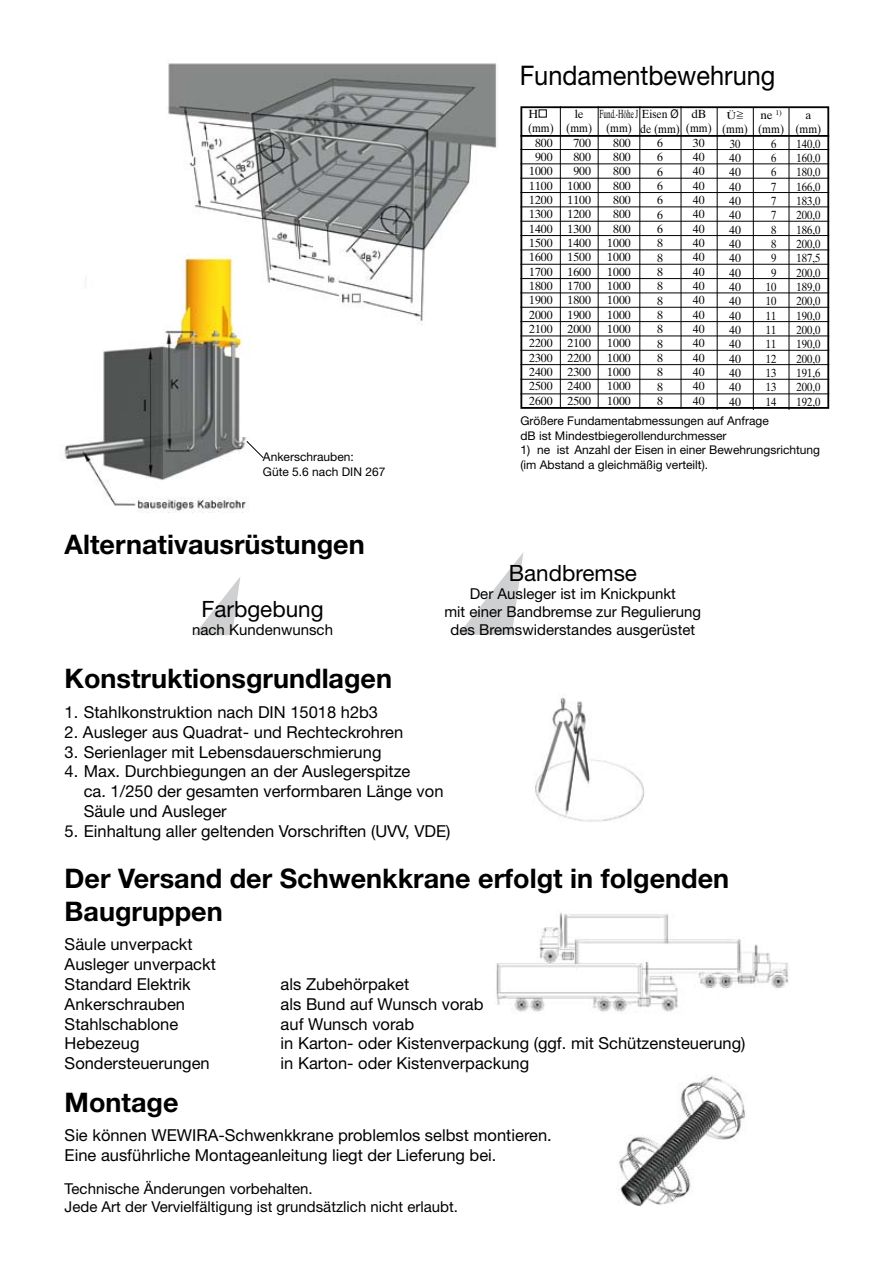
<style>
.page{position:relative;width:893px;height:1263px;background:#fff}
.page>*{position:absolute;margin:0;border:0;box-sizing:border-box;transform-origin:0 0}
.t1{font:700 27px/32.4px "Helvetica Neue";color:#000}
.t2{font:27px "Helvetica Neue";color:#000;scale:.94 1}
.t3{font:22.5px "Helvetica Neue";color:#000}
.t4{font:16.5px/19.8px "Helvetica Neue";color:#000}
.t5{font:15px/18px "Helvetica Neue";color:#000}
.t6{font:12px/14.4px "Helvetica Neue";color:#000}
.t7{font:11.85px/14.4px "Times Ten";color:#000;text-align:center}
.t8{font:11.85px/14.4px "Times Ten";color:#000;text-align:center;scale:.9 1}
.t9{font:11.85px "Times Ten";color:#000;scale:.55 1}
.t10{font:10.05px "Times Ten";color:#000;scale:1.18 1}
.s1{color:#fff}
.s2{font-family:"Helvetica Neue";font-size:12px}
</style>
<div class="page">
<img style="left:494px;top:913px;width:294px;height:99px">
<img style="left:618px;top:1074px;width:128px;height:132px">
<img style="left:535px;top:697px;width:110px;height:125px">
<svg style="left:194px;top:577px;width:46px;height:58px"></svg>
<svg style="left:458px;top:553px;width:65px;height:82px"></svg>
<img style="left:168px;top:63px;width:329px;height:262px">
<div style="left:539px;top:109px;width:8px;height:9px;border:1px solid #000"></div>
<div style="left:520px;top:106px;width:309px;height:303px;border:2px solid #000"></div>
<hr style="left:520px;top:135px;width:309px;height:2px;background:#000">
<hr style="left:520px;top:149px;width:309px;height:1px;background:#000">
<hr style="left:520px;top:164px;width:309px;height:1px;background:#000">
<hr style="left:520px;top:178px;width:309px;height:1px;background:#000">
<hr style="left:520px;top:192px;width:309px;height:1px;background:#000">
<hr style="left:520px;top:207px;width:309px;height:1px;background:#000">
<hr style="left:520px;top:221px;width:309px;height:1px;background:#000">
<hr style="left:520px;top:235px;width:309px;height:1px;background:#000">
<hr style="left:520px;top:250px;width:309px;height:1px;background:#000">
<hr style="left:520px;top:264px;width:309px;height:1px;background:#000">
<hr style="left:520px;top:278px;width:309px;height:1px;background:#000">
<hr style="left:520px;top:293px;width:309px;height:1px;background:#000">
<hr style="left:520px;top:307px;width:309px;height:1px;background:#000">
<hr style="left:520px;top:321px;width:309px;height:1px;background:#000">
<hr style="left:520px;top:336px;width:309px;height:1px;background:#000">
<hr style="left:520px;top:350px;width:309px;height:1px;background:#000">
<hr style="left:520px;top:364px;width:309px;height:1px;background:#000">
<hr style="left:520px;top:379px;width:309px;height:1px;background:#000">
<hr style="left:520px;top:394px;width:309px;height:1px;background:#000">
<hr style="left:560px;top:106px;width:1px;height:303px;background:#000">
<hr style="left:598px;top:106px;width:1px;height:303px;background:#000">
<hr style="left:640px;top:106px;width:1px;height:303px;background:#000">
<hr style="left:681px;top:106px;width:1px;height:303px;background:#000">
<hr style="left:717px;top:107px;width:1px;height:303px;background:#000">
<hr style="left:753px;top:107px;width:1px;height:303px;background:#000">
<hr style="left:789px;top:107px;width:1px;height:303px;background:#000">
<img style="left:64px;top:255px;width:189px;height:257px">
<svg style="left:246px;top:440px;width:18px;height:19px"></svg>
<h1 class="t2" style="left:520px;top:59px;width:274px">Fundamentbewehrung</h1>
<p class="t6" style="left:263px;top:450px;width:124px">Ankerschrauben:<br>Güte 5.6 nach DIN 267</p>
<h1 class="t1" style="left:65px;top:528px;width:302px">Alternativausrüstungen</h1>
<h2 class="t3" style="left:202px;top:596px;width:124px">Farbgebung</h2>
<p class="t5" style="left:192px;top:621px;width:142px">nach Kundenwunsch</p>
<p class="t7" style="left:528px;top:107px;width:27px">H <span class="s1">i </span>(mm)<br>800<br>900<br>1000<br>1100<br>1200<br>1300<br>1400<br>1500<br>1600<br>1700<br>1800<br>1900<br>2000<br>2100<br>2200<br>2300<br>2400<br>2500<br>2600</p>
<p class="t7" style="left:566px;top:107px;width:27px">le (mm)<br>700<br>800<br>900<br>1000<br>1100<br>1200<br>1300<br>1400<br>1500<br>1600<br>1700<br>1800<br>1900<br>2000<br>2100<br>2200<br>2300<br>2400<br>2500</p>
<p class="t9" style="left:599px;top:107px;width:145px">Fund.-Höhe J Eisen <span class="s2">Ø</span></p>
<p class="t7" style="left:686px;top:107px;width:27px">dB (mm)<br>30<br>40<br>40<br>40<br>40<br>40<br>40<br>40<br>40<br>40<br>40<br>40<br>40<br>40<br>40<br>40<br>40<br>40<br>40</p>
<p class="t10" style="left:727px;top:109px;width:16px">Ü=&gt;</p>
<p class="t8" style="left:606px;top:121px;width:30px">(mm)</p>
<p class="t7" style="left:613px;top:135px;width:19px">800</p>
<p class="t7" style="left:613px;top:150px;width:19px">800</p>
<p class="t7" style="left:613px;top:164px;width:19px">800</p>
<p class="t7" style="left:613px;top:178px;width:19px">800</p>
<p class="t7" style="left:613px;top:193px;width:19px">800</p>
<p class="t7" style="left:613px;top:207px;width:19px">800</p>
<p class="t7" style="left:613px;top:221px;width:19px">800</p>
<p class="t7" style="left:607px;top:236px;width:25px">1000</p>
<p class="t7" style="left:607px;top:250px;width:25px">1000</p>
<p class="t7" style="left:607px;top:264px;width:25px">1000</p>
<p class="t7" style="left:607px;top:279px;width:25px">1000</p>
<p class="t7" style="left:607px;top:293px;width:25px">1000</p>
<p class="t7" style="left:607px;top:307px;width:25px">1000</p>
<p class="t7" style="left:607px;top:322px;width:25px">1000</p>
<p class="t7" style="left:607px;top:336px;width:25px">1000</p>
<p class="t7" style="left:607px;top:350px;width:25px">1000</p>
<p class="t7" style="left:607px;top:365px;width:25px">1000</p>
<p class="t7" style="left:607px;top:379px;width:25px">1000</p>
<p class="t7" style="left:607px;top:393px;width:25px">1000</p>
<p class="t8" style="left:640px;top:121px;width:46px">de (mm)<br>6<br>6<br>6<br>6<br>6<br>6<br>6<br>8<br>8<br>8<br>8<br>8<br>8<br>8<br>8<br>8<br>8<br>8<br>8</p>
<p class="t8" style="left:722px;top:122px;width:30px">(mm)<br>30<br>40<br>40<br>40<br>40<br>40<br>40<br>40<br>40<br>40<br>40<br>40<br>40<br>40<br>40<br>40<br>40<br>40<br>40</p>
<p class="t7" style="left:758px;top:108px;width:27px">ne <sup>1) </sup>(mm)<br>6<br>6<br>6<br>7<br>7<br>7<br>8<br>8<br>9<br>9<br>10<br>10<br>11<br>11<br>11<br>12<br>13<br>13<br>14</p>
<p class="t7" style="left:795px;top:108px;width:27px">a (mm)<br>140,0<br>160,0<br>180,0<br>166,0<br>183,0<br>200,0<br>186,0<br>200,0<br>187,5<br>200,0<br>189,0<br>200,0<br>190,0<br>200,0<br>190,0<br>200,0<br>191,6<br>200,0<br>192,0</p>
<p class="t6" style="left:520px;top:414px;width:250px">Größere Fundamentabmessungen auf Anfrage dB ist Mindestbiegerollendurchmesser</p>
<p class="t6" style="left:520px;top:442px;width:301px">1) ne ist Anzahl der Eisen in einer Bewehrungsrichtung (im Abstand a gleichmäßig verteilt).</p>
<h2 class="t3" style="left:509px;top:560px;width:130px">Bandbremse</h2>
<p class="t5" style="left:444px;top:585px;width:258px;text-align:center">Der Ausleger ist im Knickpunkt<br>mit einer Bandbremse zur Regulierung des Bremswiderstandes ausgerüstet</p>
<h1 class="t1" style="left:65px;top:662px;width:329px">Konstruktionsgrundlagen</h1>
<p class="t4" style="left:65px;top:702px;width:315px">1. Stahlkonstruktion nach DIN 15018 h2b3</p>
<p class="t4" style="left:65px;top:722px;width:340px">2. Ausleger aus Quadrat- und Rechteckrohren</p>
<p class="t4" style="left:65px;top:741px;width:318px">3. Serienlager mit Lebensdauerschmierung</p>
<p class="t4" style="left:84px;top:761px;width:361px;text-indent:-19px">4. Max. Durchbiegungen an der Auslegerspitze<br>ca. 1/250 der gesamten verformbaren Länge von<br>Säule und Ausleger</p>
<p class="t4" style="left:65px;top:821px;width:387px">5. Einhaltung aller geltenden Vorschriften (UVV, VDE)</p>
<h1 class="t1" style="left:65px;top:862px;width:666px">Der Versand der Schwenkkrane erfolgt in folgenden<br>Baugruppen</h1>
<p class="t4" style="left:65px;top:934px;width:153px">Säule unverpackt<br>Ausleger unverpackt<br>Standard Elektrik</p>
<p class="t4" style="left:281px;top:974px;width:130px">als Zubehörpaket</p>
<p class="t4" style="left:65px;top:994px;width:122px">Ankerschrauben</p>
<p class="t4" style="left:281px;top:994px;width:204px">als Bund auf Wunsch vorab</p>
<p class="t4" style="left:65px;top:1014px;width:115px">Stahlschablone</p>
<p class="t4" style="left:281px;top:1014px;width:135px">auf Wunsch vorab</p>
<p class="t4" style="left:65px;top:1033px;width:76px">Hebezeug</p>
<p class="t4" style="left:281px;top:1033px;width:466px">in Karton- oder Kistenverpackung (ggf. mit Schützensteuerung)</p>
<p class="t4" style="left:65px;top:1053px;width:147px">Sondersteuerungen</p>
<p class="t4" style="left:281px;top:1053px;width:250px">in Karton- oder Kistenverpackung</p>
<h1 class="t1" style="left:65px;top:1085px;width:115px">Montage</h1>
<p class="t4" style="left:65px;top:1125px;width:489px">Sie können WEWIRA-Schwenkkrane problemlos selbst montieren.<br>Eine ausführliche Montageanleitung liegt der Lieferung bei.</p>
<p class="t5" style="left:65px;top:1180px;width:395px">Technische Änderungen vorbehalten.<br>Jede Art der Vervielfältigung ist grundsätzlich nicht erlaubt.</p>
</div>
